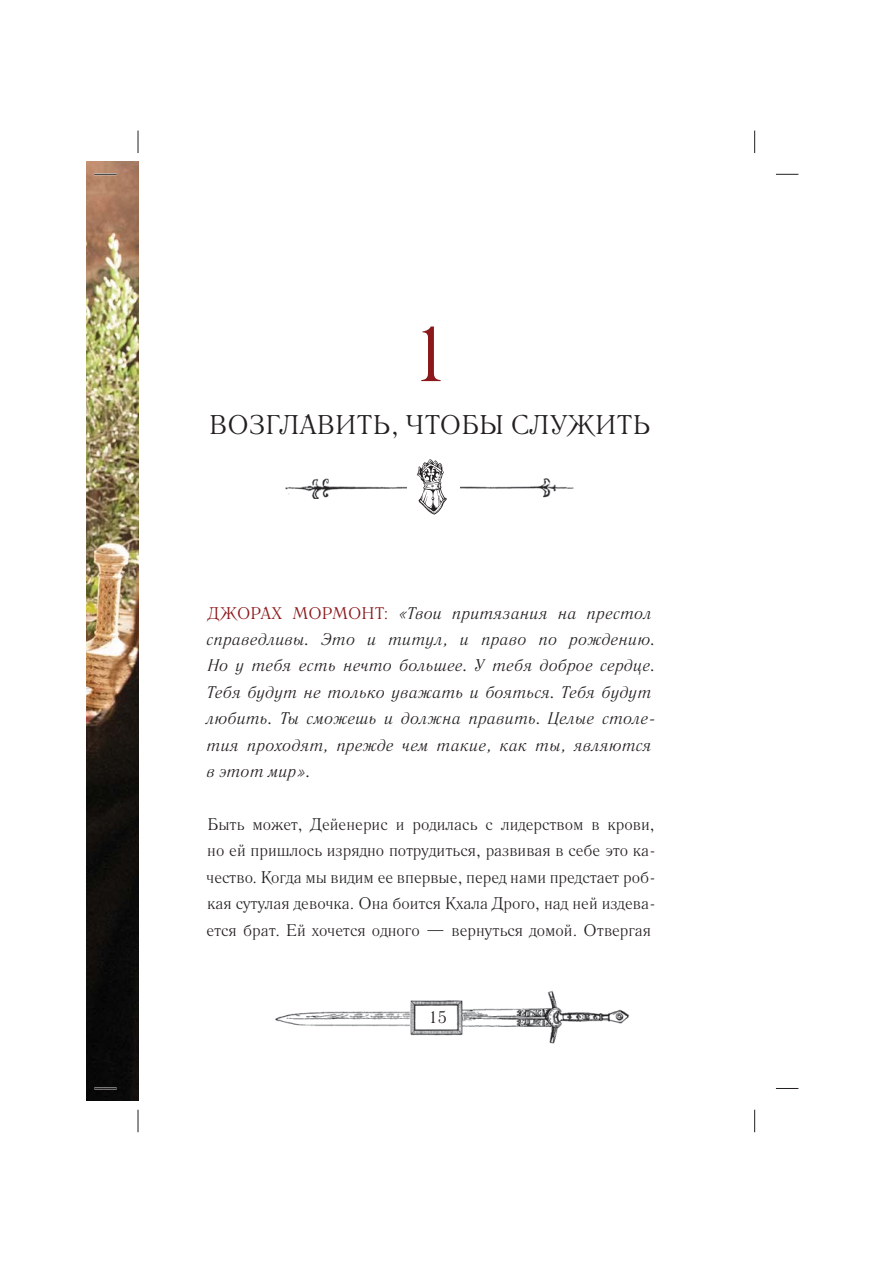
<style>
.page{position:relative;width:893px;height:1263px;background:#fff}
.page>*{position:absolute;margin:0;border:0;box-sizing:border-box;transform-origin:0 0}
.t1{font:78px "Literaturnaya";color:#8b181a}
.t2{font:27px "Literaturnaya";letter-spacing:.01em;color:#231f20}
.t3{font:italic 16.8px/26.4px "Literaturnaya";color:#231f20}
.t4{font:16.8px/26.4px "Literaturnaya";color:#231f20;text-align:justify}
.s1{font-style:normal;color:#8b181a}
</style>
<div class="page">
<img style="left:276px;top:991px;width:353px;height:53px">
<img style="left:285px;top:478px;width:289px;height:21px">
<div style="left:407px;top:460px;width:52px;height:57px;background:#fff"></div>
<svg style="left:417px;top:459px;width:30px;height:56px"></svg>
<img style="left:87px;top:162px;width:51px;height:939px">
<hr style="left:94px;top:173px;width:23px;height:2px;background:#fff">
<svg style="left:94px;top:174px;width:23px;height:1px"></svg>
<svg style="left:776px;top:174px;width:22px;height:1px"></svg>
<svg style="left:94px;top:1088px;width:23px;height:1px"></svg>
<svg style="left:776px;top:1088px;width:22px;height:1px"></svg>
<svg style="left:138px;top:131px;width:1px;height:22px"></svg>
<svg style="left:138px;top:1110px;width:1px;height:22px"></svg>
<svg style="left:754px;top:131px;width:1px;height:22px"></svg>
<svg style="left:754px;top:1110px;width:1px;height:22px"></svg>
<h1 class="t1" style="left:410px;top:325px;width:43px">1</h1>
<h2 class="t2" style="left:209px;top:415px;width:443px">ВОЗГЛАВИТЬ, ЧТОБЫ СЛУЖИТЬ</h2>
<p class="t3" style="left:206px;top:601px;width:452px"><span class="s1">ДЖОРАХ МОРМОНТ:</span> «Твои притязания на престол справедливы. Это и титул, и право по рождению.<br>Но у тебя есть нечто большее. У тебя доброе сердце.<br>Тебя будут не только уважать и бояться. Тебя будут любить. Ты сможешь и должна править. Целые столе&shy;тия проходят, прежде чем такие, как ты, являются в этот мир».</p>
<p class="t4" style="left:207px;top:813px;width:451px">Быть может, Дейенерис и родилась с лидерством в крови, но ей пришлось изрядно потрудиться, развивая в себе это ка&shy;чество. Когда мы видим ее впервые, перед нами предстает роб&shy;кая сутулая девочка. Она боится Кхала Дрого, над ней издева&shy;ется брат. Ей хочется одного — вернуться домой. Отвергая</p>
<p class="t4" style="left:429px;top:1006px;width:19px">15</p>
</div>
